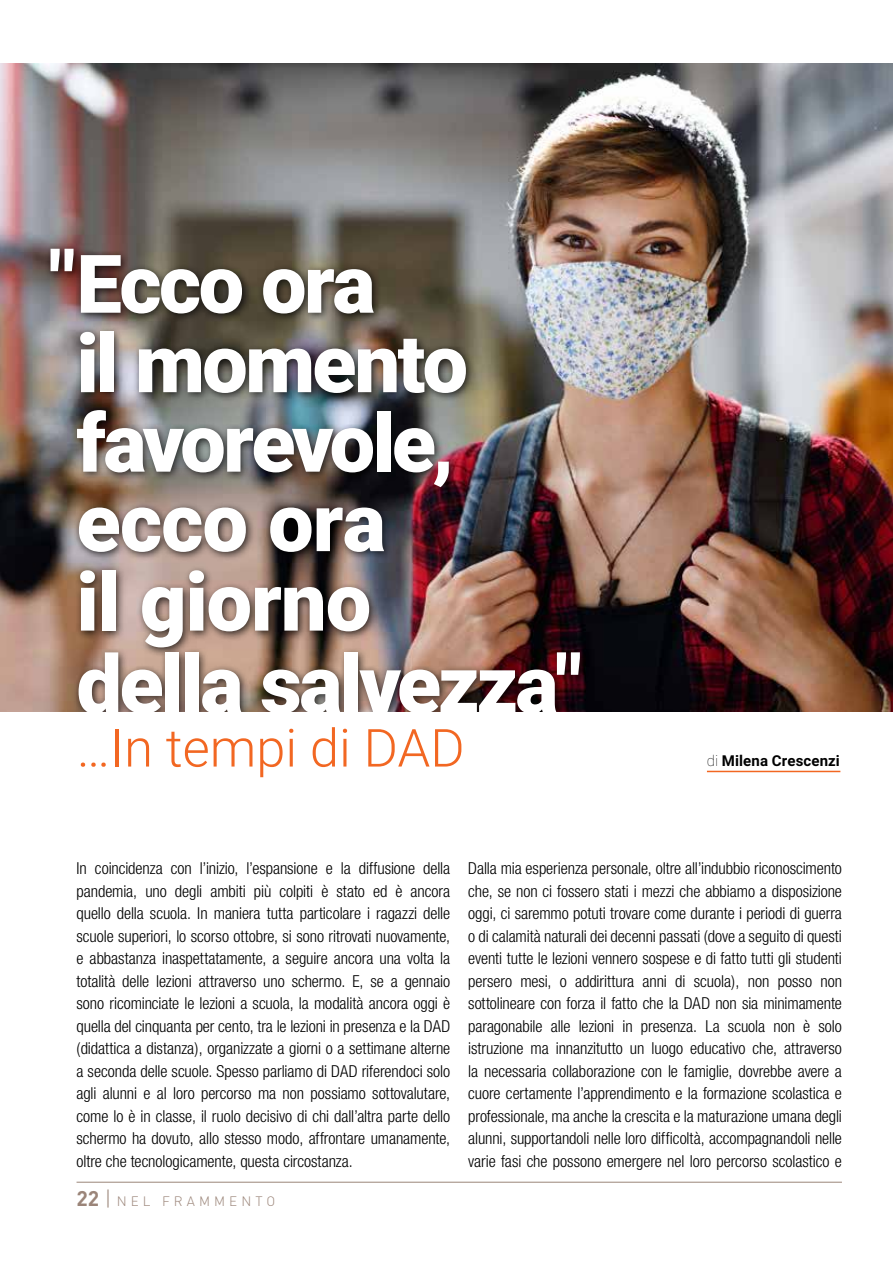
<style>
.page{position:relative;width:893px;height:1263px;background:#fff}
.page>*{position:absolute;margin:0;border:0;box-sizing:border-box;transform-origin:0 0}
.t1{font:900 81px/80.1px "Roboto";letter-spacing:-.03em;color:#fff}
.t2{font:300 52.5px "Roboto";color:#f26722}
.t3{font:300 condensed 16.5px/22.5px "Helvetica Neue";letter-spacing:-.005em;color:#000;text-align:justify}
.t4{font:700 15px "Roboto";letter-spacing:.005em;color:#000}
.t5{font:300 13.5px "DIN";letter-spacing:.3em;color:#9b8579}
.s1{font-weight:100}
.s2{font-weight:700;font-size:21px}
.s3{font-size:21px}
</style>
<div class="page">
<hr style="left:77px;top:1182px;width:765px;height:1px;background:#9b8579">
<img style="left:0;top:64px;width:893px;height:648px">
<div style="left:71px;top:249px;width:519px;height:475px;background:#000;opacity:.75"></div>
<div style="left:0;top:713px;width:893px;height:99px;background:#fff"></div>
<hr style="left:707px;top:771px;width:133px;height:1px;background:#f26722">
<div style="left:44px;top:243px;width:39px;height:39px;background:#000;opacity:.75"></div>
<h1 class="t1" style="left:50px;top:238px;width:27px">"</h1>
<h1 class="t1" style="left:77px;top:241px;width:507px">Ecco ora<br>il momento favorevole, ecco ora<br>il giorno<br>della salvezza"</h1>
<h2 class="t2" style="left:77px;top:711px;width:390px">…In tempi di DAD</h2>
<p class="t4" style="left:707px;top:750px;width:134px"><span class="s1">di</span> Milena Crescenzi</p>
<p class="t3" style="left:77px;top:857px;width:375px">In coincidenza con l’inizio, l’espansione e la diffusione della pandemia, uno degli ambiti più colpiti è stato ed è ancora quello della scuola. In maniera tutta particolare i ragazzi delle scuole superiori, lo scorso ottobre, si sono ritrovati nuovamente, e abbastanza inaspettatamente, a seguire ancora una volta la totalità delle lezioni attraverso uno schermo. E, se a gennaio sono ricominciate le lezioni a scuola, la modalità ancora oggi è quella del cinquanta per cento, tra le lezioni in presenza e la DAD (didattica a distanza), organizzate a giorni o a settimane alterne a seconda delle scuole. Spesso parliamo di DAD riferendoci solo agli alunni e al loro percorso ma non possiamo sottovalutare, come lo è in classe, il ruolo decisivo di chi dall’altra parte dello schermo ha dovuto, allo stesso modo, affrontare umanamente, oltre che tecnologicamente, questa circostanza.</p>
<p class="t3" style="left:468px;top:857px;width:375px">Dalla mia esperienza personale, oltre all’indubbio riconoscimento che, se non ci fossero stati i mezzi che abbiamo a disposizione oggi, ci saremmo potuti trovare come durante i periodi di guerra o di calamità naturali dei decenni passati (dove a seguito di questi eventi tutte le lezioni vennero sospese e di fatto tutti gli studenti persero mesi, o addirittura anni di scuola), non posso non sottolineare con forza il fatto che la DAD non sia minimamente paragonabile alle lezioni in presenza. La scuola non è solo istruzione ma innanzitutto un luogo educativo che, attraverso la necessaria collaborazione con le famiglie, dovrebbe avere a cuore certamente l’apprendimento e la formazione scolastica e professionale, ma anche la crescita e la maturazione umana degli alunni, supportandoli nelle loro difficoltà, accompagnandoli nelle varie fasi che possono emergere nel loro percorso scolastico e</p>
<p class="t5" style="left:77px;top:1193px;width:200px"><span class="s2">22</span> <span class="s3">|</span> NEL FRAMMENTO</p>
</div>
